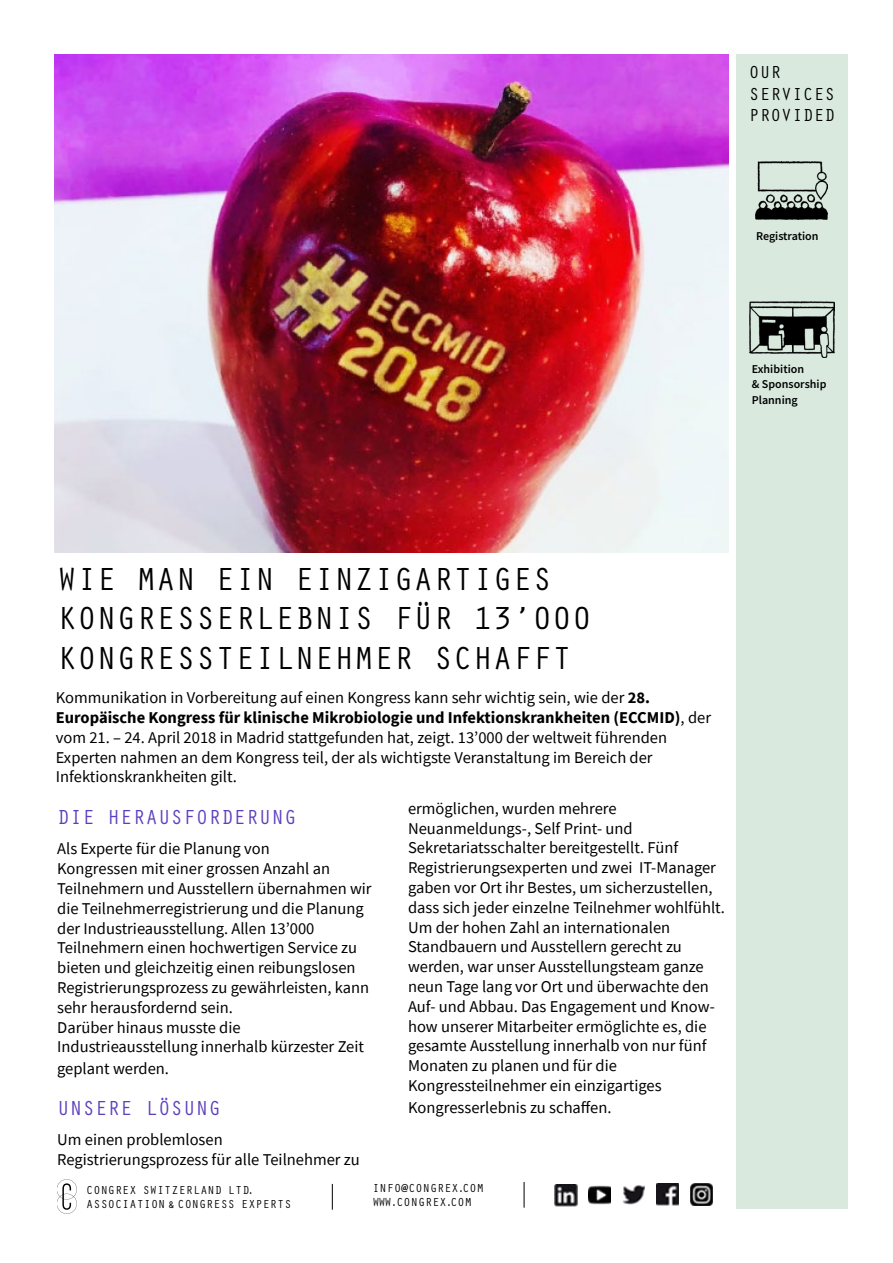
<style>
.page{position:relative;width:893px;height:1263px;background:#fff}
.page>*{position:absolute;margin:0;border:0;box-sizing:border-box;transform-origin:0 0}
.t1{font:33px/39.6px "Orator Std";color:#000}
.t2{font:21px "Orator Std";color:#5d3fbe}
.t3{font:18px/21.6px "Orator Std";color:#000}
.t4{font:16.5px/19.8px "Source Sans Pro";color:#000}
.t5{font:12px/14.4px "Orator Std";color:#000}
.t6{font:600 12px/14.4px "Source Sans Pro";color:#000}
.s1{font-weight:700}
</style>
<div class="page">
<img style="left:54px;top:54px;width:675px;height:498px">
<svg style="left:524px;top:1182px;width:1px;height:26px"></svg>
<svg style="left:332px;top:1184px;width:1px;height:26px"></svg>
<img style="left:554px;top:1184px;width:23px;height:22px">
<img style="left:588px;top:1185px;width:23px;height:20px">
<img style="left:622px;top:1185px;width:23px;height:20px">
<img style="left:656px;top:1183px;width:23px;height:23px">
<img style="left:690px;top:1183px;width:23px;height:23px">
<svg style="left:57px;top:1179px;width:19px;height:35px"></svg>
<div style="left:736px;top:54px;width:112px;height:1155px;background:#d9e9de"></div>
<img style="left:755px;top:161px;width:73px;height:58px">
<img style="left:750px;top:302px;width:85px;height:55px">
<p class="t3" style="left:749px;top:61px;width:88px">OUR<br>SERVICES<br>PROVIDED</p>
<p class="t6" style="left:756px;top:229px;width:64px">Registration</p>
<p class="t6" style="left:752px;top:362px;width:76px">Exhibition<br>&amp; Sponsorship</p>
<p class="t6" style="left:752px;top:392px;width:47px">Planning</p>
<h1 class="t1" style="left:57px;top:557px;width:536px">WIE MAN EIN EINZIGARTIGES<br>KONGRESSERLEBNIS FÜR 13’000<br>KONGRESSTEILNEHMER SCHAFFT</h1>
<p class="t4" style="left:56px;top:688px;width:657px">Kommunikation in Vorbereitung auf einen Kongress kann sehr wichtig sein, wie der <span class="s1">28.<br>Europäische Kongress für klinische Mikrobiologie und Infektionskrankheiten (ECCMID)</span>, der vom 21. – 24. April 2018 in Madrid stattgefunden hat, zeigt. 13’000 der weltweit führenden Experten nahmen an dem Kongress teil, der als wichtigste Veranstaltung im Bereich der Infektionskrankheiten gilt.</p>
<p class="t2" style="left:57px;top:802px;width:241px">DIE HERAUSFORDERUNG</p>
<p class="t4" style="left:57px;top:839px;width:316px">Als Experte für die Planung von<br>Kongressen mit einer grossen Anzahl an Teilnehmern und Ausstellern übernahmen wir die Teilnehmerregistrierung und die Planung der Industrieausstellung. Allen 13’000<br>Teilnehmern einen hochwertigen Service zu bieten und gleichzeitig einen reibungslosen Registrierungsprozess zu gewährleisten, kann sehr herausfordernd sein.<br>Darüber hinaus musste die Industrieausstellung innerhalb kürzester Zeit</p>
<p class="t4" style="left:57px;top:1058px;width:113px">geplant werden.</p>
<p class="t2" style="left:57px;top:1093px;width:165px">UNSERE LÖSUNG</p>
<p class="t4" style="left:57px;top:1130px;width:304px">Um einen problemlosen<br>Registrierungsprozess für alle Teilnehmer zu</p>
<p class="t4" style="left:408px;top:798px;width:318px">ermöglichen, wurden mehrere Neuanmeldungs-, Self Print- und Sekretariatsschalter bereitgestellt. Fünf Registrierungsexperten und zwei IT-Manager gaben vor Ort ihr Bestes, um sicherzustellen, dass sich jeder einzelne Teilnehmer wohlfühlt.<br>Um der hohen Zahl an internationalen Standbauern und Ausstellern gerecht zu werden, war unser Ausstellungsteam ganze neun Tage lang vor Ort und überwachte den Auf- und Abbau. Das Engagement und Know&shy;how unserer Mitarbeiter ermöglichte es, die gesamte Ausstellung innerhalb von nur fünf Monaten zu planen und für die Kongressteilnehmer ein einzigartiges</p>
<p class="t4" style="left:408px;top:1097px;width:205px">Kongresserlebnis zu schaffen.</p>
<p class="t5" style="left:86px;top:1182px;width:207px">CONGREX SWITZERLAND LTD.<br>ASSOCIATION &amp; CONGRESS EXPERTS</p>
<p class="t5" style="left:372px;top:1180px;width:113px">INFO@CONGREX.COM<br>WWW.CONGREX.COM</p>
</div>
